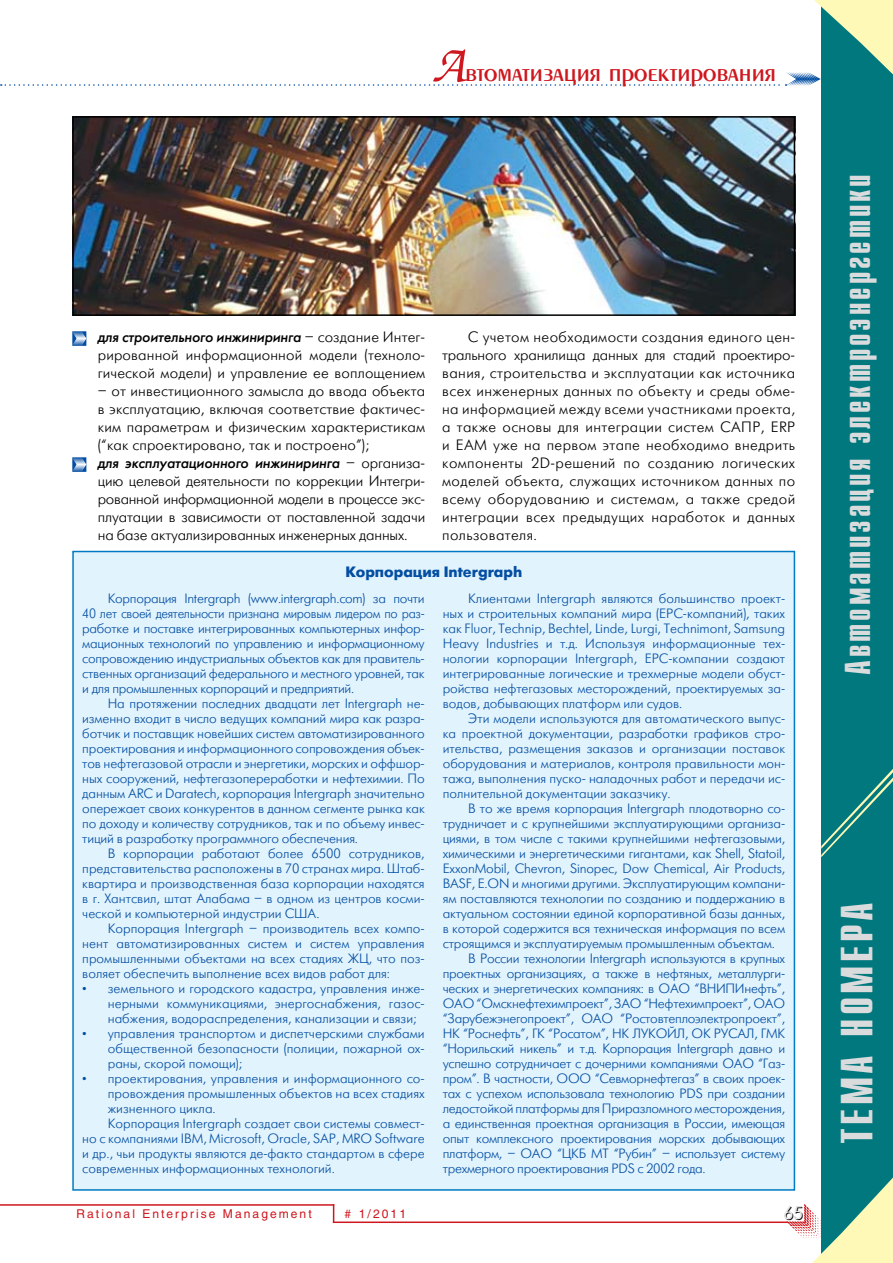
<style>
.page{position:relative;width:893px;height:1263px;background:#fff}
.page>*{position:absolute;margin:0;border:0;box-sizing:border-box;transform-origin:0 0}
.t1{font:700 45px "Compact C";letter-spacing:.08em;color:#d9dbdc}
.t2{font:700 36px "Compact C";letter-spacing:.08em;color:#d9dbdc}
.t3{font:27px "Penta Demi";color:#ce171e}
.t4{font:18px "Futuris Shadow C";color:#000}
.t5{font:15px/18px "Futuris Light C";letter-spacing:.01em;color:#000;text-align:justify}
.t6{font:italic 15px "Futuris C";letter-spacing:-.01em;color:#000}
.t7{font:700 15px "Futuris C";color:#034ea2}
.t8{font:13.5px/15px "Futuris Light C";letter-spacing:-.01em;color:#034ea2;text-align:justify}
.t9{font:12px "Helios";letter-spacing:.17em;color:#ce171e}
.s1{font-family:"Zapf Chancery C";font-size:54px}
.s2{font-family:"Futuris Light C";font-style:normal}
</style>
<div class="page">
<hr style="left:0;top:1204px;width:334px;height:2px;background:#ce171e">
<svg style="left:333px;top:1206px;width:1px;height:15px"></svg>
<hr style="left:333px;top:1221px;width:455px;height:2px;background:#ce171e">
<svg style="left:72px;top:331px;width:14px;height:15px"></svg>
<svg style="left:72px;top:457px;width:14px;height:15px"></svg>
<div style="left:821px;top:0;width:72px;height:1263px;background:#00787d"></div>
<svg style="left:821px;top:769px;width:72px;height:88px"></svg>
<svg style="left:0;top:0;width:893px;height:86px"></svg>
<svg style="left:779px;top:1164px;width:114px;height:99px"></svg>
<img style="left:75px;top:119px;width:717px;height:194px">
<div style="left:72px;top:116px;width:723px;height:200px;border:2px solid #000"></div>
<div style="left:73px;top:551px;width:721px;height:639px;background:#e1f3fd"></div>
<h3 class="t3" style="left:432px;top:59px;width:346px"><span class="s1">А</span>втоматизация проектирования</h3>
<p class="t6" style="left:98px;top:328px;width:329px">для строительного инжиниринга <span class="s2">– создание Интег-</span></p>
<p class="t5" style="left:98px;top:346px;width:329px">рированной информационной модели (техноло&shy;гической модели) и управление ее воплощением</p>
<p class="t5" style="left:98px;top:382px;width:329px">– от инвестиционного замысла до ввода объекта в эксплуатацию, включая соответствие фактичес&shy;ким параметрам и физическим характеристикам (“как спроектировано, так и построено”);</p>
<p class="t6" style="left:98px;top:454px;width:329px">для эксплуатационного инжиниринга <span class="s2">– организа-</span></p>
<p class="t5" style="left:98px;top:472px;width:329px">цию целевой деятельности по коррекции Интегри&shy;рованной информационной модели в процессе экс&shy;плуатации в зависимости от поставленной задачи на базе актуализированных инженерных данных.</p>
<p class="t5" style="left:442px;top:328px;width:354px;text-indent:26px">С учетом необходимости создания единого цен&shy;трального хранилища данных для стадий проектиро&shy;вания, строительства и эксплуатации как источника всех инженерных данных по объекту и среды обме&shy;на информацией между всеми участниками проекта, а также основы для интеграции систем САПР, ERP и EAM уже на первом этапе необходимо внедрить компоненты 2D-решений по созданию логических моделей объекта, служащих источником данных по всему оборудованию и системам, а также средой интеграции всех предыдущих наработок и данных пользователя.</p>
<p class="t7" style="left:345px;top:563px;width:178px">Корпорация Intergraph</p>
<p class="t8" style="left:82px;top:591px;width:344px;text-indent:26px">Корпорация Intergraph (www.intergraph.com) за почти 40 лет своей деятельности признана мировым лидером по раз&shy;работке и поставке интегрированных компьютерных инфор&shy;мационных технологий по управлению и информационному сопровождению индустриальных объектов как для правитель&shy;ственных организаций федерального и местного уровней, так и для промышленных корпораций и предприятий.</p>
<p class="t8" style="left:82px;top:696px;width:344px;text-indent:26px">На протяжении последних двадцати лет Intergraph не&shy;изменно входит в число ведущих компаний мира как разра&shy;ботчик и поставщик новейших систем автоматизированного проектирования и информационного сопровождения объек&shy;тов нефтегазовой отрасли и энергетики, морских и оффшор&shy;ных сооружений, нефтегазопереработки и нефтехимии. По данным ARC и Daratech, корпорация Intergraph значительно опережает своих конкурентов в данном сегменте рынка как по доходу и количеству сотрудников, так и по объему инвес&shy;тиций в разработку программного обеспечения.</p>
<p class="t8" style="left:82px;top:846px;width:344px;text-indent:26px">В корпорации работают более 6500 сотрудников, представительства расположены в 70 странах мира. Штаб&shy;квартира и производственная база корпорации находятся в г. Хантсвил, штат Алабама – в одном из центров косми&shy;ческой и компьютерной индустрии США.</p>
<p class="t8" style="left:82px;top:921px;width:344px;text-indent:26px">Корпорация Intergraph – производитель всех компо&shy;нент автоматизированных систем и систем управления промышленными объектами на всех стадиях ЖЦ, что поз&shy;воляет обеспечить выполнение всех видов работ для:</p>
<p class="t8" style="left:108px;top:981px;width:318px;text-indent:-26px">• земельного и городского кадастра, управления инже&shy;нерными коммуникациями, энергоснабжения, газос&shy;набжения, водораспределения, канализации и связи;</p>
<p class="t8" style="left:108px;top:1026px;width:318px;text-indent:-26px">• управления транспортом и диспетчерскими службами общественной безопасности (полиции, пожарной ох&shy;раны, скорой помощи);</p>
<p class="t8" style="left:82px;top:1071px;width:344px">• проектирования, управления и информационного со-</p>
<p class="t8" style="left:108px;top:1086px;width:318px">провождения промышленных объектов на всех стадиях</p>
<p class="t8" style="left:108px;top:1101px;width:109px">жизненного цикла.</p>
<p class="t8" style="left:108px;top:1116px;width:318px">Корпорация Intergraph создает свои системы совмест-</p>
<p class="t8" style="left:82px;top:1131px;width:344px">но с компаниями IBM, Microsoft, Oracle, SAP, MRO Software</p>
<p class="t8" style="left:82px;top:1146px;width:344px">и др., чьи продукты являются де-факто стандартом в сфере</p>
<p class="t8" style="left:82px;top:1161px;width:254px">современных информационных технологий.</p>
<p class="t8" style="left:443px;top:591px;width:344px;text-indent:26px">Клиентами Intergraph являются большинство проект&shy;ных и строительных компаний мира (EPC-компаний), таких как Fluor, Technip, Bechtel, Linde, Lurgi, Technimont, Samsung Heavy Industries и т.д. Используя информационные тех&shy;нологии корпорации Intergraph, EPC-компании создают интегрированные логические и трехмерные модели обуст&shy;ройства нефтегазовых месторождений, проектируемых за&shy;водов, добывающих платформ или судов.</p>
<p class="t8" style="left:443px;top:711px;width:344px;text-indent:26px">Эти модели используются для автоматического выпус&shy;ка проектной документации, разработки графиков стро&shy;ительства, размещения заказов и организации поставок оборудования и материалов, контроля правильности мон&shy;тажа, выполнения пуско- наладочных работ и передачи ис&shy;полнительной документации заказчику.</p>
<p class="t8" style="left:468px;top:801px;width:318px">В то же время корпорация Intergraph плодотворно со-</p>
<p class="t8" style="left:443px;top:816px;width:344px">трудничает и с крупнейшими эксплуатирующими организа-</p>
<p class="t8" style="left:443px;top:831px;width:344px">циями, в том числе с такими крупнейшими нефтегазовыми,</p>
<p class="t8" style="left:443px;top:846px;width:344px">химическими и энергетическими гигантами, как Shell, Statoil,</p>
<p class="t8" style="left:443px;top:861px;width:344px">ExxonMobil, Chevron, Sinopec, Dow Chemical, Air Products,</p>
<p class="t8" style="left:443px;top:876px;width:344px">BASF, E.ON и многими другими. Эксплуатирующим компани-</p>
<p class="t8" style="left:443px;top:891px;width:344px">ям поставляются технологии по созданию и поддержанию в</p>
<p class="t8" style="left:443px;top:906px;width:344px">актуальном состоянии единой корпоративной базы данных,</p>
<p class="t8" style="left:443px;top:921px;width:344px">в которой содержится вся техническая информация по всем</p>
<p class="t8" style="left:443px;top:936px;width:334px">строящимся и эксплуатируемым промышленным объектам.</p>
<p class="t8" style="left:468px;top:951px;width:318px">В России технологии Intergraph используются в крупных</p>
<p class="t8" style="left:443px;top:966px;width:344px">проектных организациях, а также в нефтяных, металлурги-</p>
<p class="t8" style="left:443px;top:981px;width:344px">ческих и энергетических компаниях: в ОАО “ВНИПИнефть”,</p>
<p class="t8" style="left:443px;top:996px;width:344px">ОАО “Омскнефтехимпроект”, ЗАО “Нефтехимпроект”, ОАО</p>
<p class="t8" style="left:443px;top:1011px;width:344px">“Зарубежэнегопроект”, ОАО “Ростовтеплоэлектропроект”,</p>
<p class="t8" style="left:443px;top:1026px;width:344px">НК “Роснефть”, ГК “Росатом”, НК ЛУКОЙЛ, ОК РУСАЛ, ГМК</p>
<p class="t8" style="left:443px;top:1041px;width:344px">“Норильский никель” и т.д. Корпорация Intergraph давно и</p>
<p class="t8" style="left:443px;top:1056px;width:344px">успешно сотрудничает с дочерними компаниями ОАО “Газ-</p>
<p class="t8" style="left:443px;top:1071px;width:344px">пром”. В частности, ООО “Севморнефтегаз” в своих проек-</p>
<p class="t8" style="left:443px;top:1086px;width:344px">тах с успехом использовала технологию PDS при создании</p>
<p class="t8" style="left:443px;top:1101px;width:344px">ледостойкой платформы для Приразломного месторождения,</p>
<p class="t8" style="left:443px;top:1116px;width:344px">а единственная проектная организация в России, имеющая</p>
<p class="t8" style="left:443px;top:1131px;width:344px">опыт комплексного проектирования морских добывающих</p>
<p class="t8" style="left:443px;top:1146px;width:344px">платформ, – ОАО “ЦКБ МТ “Рубин” – использует систему</p>
<p class="t8" style="left:443px;top:1161px;width:264px">трехмерного проектирования PDS c 2002 года.</p>
<p class="t9" style="left:77px;top:1207px;width:237px">Rational Enterprise Management</p>
<h3 class="t4" style="left:784px;top:1204px;width:21px">65</h3>
<p class="t9" style="left:345px;top:1207px;width:63px"># 1/2011</p>
<h2 class="t2" style="left:840px;top:675px;width:502px;rotate:-90deg">Автоматизация электроэнергетики</h2>
<h1 class="t1" style="left:835px;top:1144px;width:244px;rotate:-90deg">ТЕМА НОМЕРА</h1>
</div>
